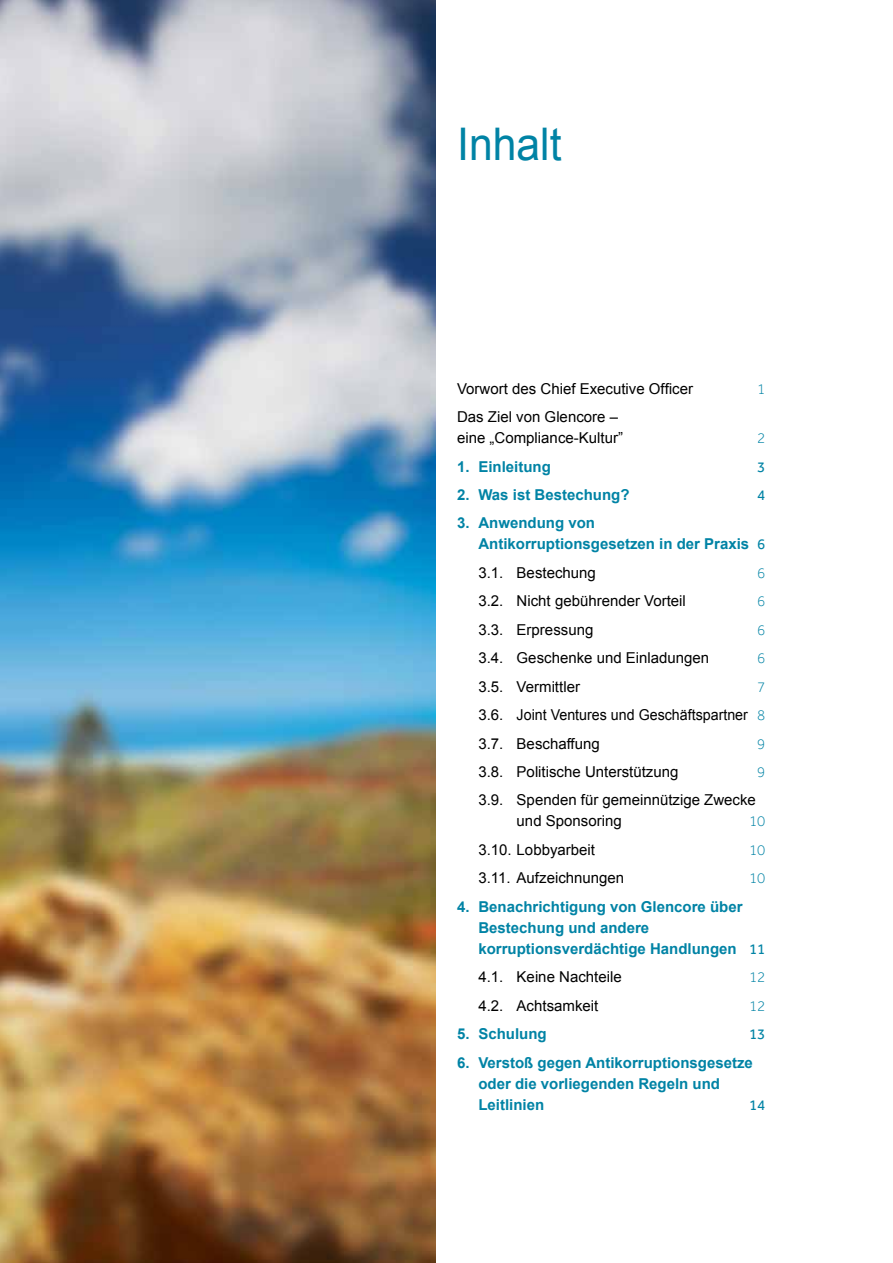
<style>
.page{position:relative;width:893px;height:1263px;background:#fff}
.page>*{position:absolute;margin:0;border:0;box-sizing:border-box;transform-origin:0 0}
.t1{font:45px "Arial";color:#0083a5;scale:.95 1}
.t2{font:15px/21px "Arial";color:#000}
.t3{font:700 15px/21px "Arial";color:#0083a5}
.t4{font:300 15px "Effra";color:#0083a5}
.t5{font:15px "Effra";color:#0083a5}
.s1{font-family:"Effra";font-weight:400}
.s2{font-family:"Effra";font-weight:300;color:#0083a5}
</style>
<div class="page">
<img style="left:0;top:0;width:436px;height:1263px">
<h1 class="t1" style="left:457px;top:115px;width:112px">Inhalt</h1>
<p class="t2" style="left:457px;top:378px;width:237px">Vorwort des Chief Executive Officer</p>
<p class="t4" style="left:757px;top:380px;width:10px">1</p>
<p class="t2" style="left:457px;top:406px;width:167px">Das Ziel von Glencore – eine „Compliance-Kultur”</p>
<p class="t4" style="left:757px;top:430px;width:10px">2</p>
<p class="t3" style="left:457px;top:456px;width:95px">1. Einleitung</p>
<p class="t5" style="left:757px;top:458px;width:10px">3</p>
<p class="t3" style="left:457px;top:485px;width:174px">2. Was ist Bestechung?</p>
<p class="t5" style="left:757px;top:486px;width:10px">4</p>
<p class="t3" style="left:478px;top:513px;width:289px;text-indent:-21px">3. Anwendung von<br>Antikorruptionsgesetzen in der Praxis <span class="s1">6</span></p>
<p class="t2" style="left:478px;top:562px;width:119px">3.1. Bestechung</p>
<p class="t4" style="left:757px;top:564px;width:10px">6</p>
<p class="t2" style="left:478px;top:591px;width:209px">3.2. Nicht gebührender Vorteil</p>
<p class="t4" style="left:757px;top:593px;width:10px">6</p>
<p class="t2" style="left:478px;top:619px;width:116px">3.3. Erpressung</p>
<p class="t4" style="left:757px;top:621px;width:10px">6</p>
<p class="t2" style="left:478px;top:648px;width:232px">3.4. Geschenke und Einladungen</p>
<p class="t4" style="left:757px;top:650px;width:10px">6</p>
<p class="t2" style="left:478px;top:676px;width:103px">3.5. Vermittler</p>
<p class="t4" style="left:757px;top:678px;width:10px">7</p>
<p class="t2" style="left:478px;top:701px;width:289px;line-height:28.5px">3.6. Joint Ventures und Geschäftspartner <span class="s2">8<br></span>3.7. Beschaffung</p>
<p class="t4" style="left:757px;top:735px;width:10px">9</p>
<p class="t2" style="left:478px;top:761px;width:201px">3.8. Politische Unterstützung</p>
<p class="t4" style="left:757px;top:763px;width:10px">9</p>
<p class="t2" style="left:517px;top:790px;width:241px;text-indent:-38px">3.9. Spenden für gemeinnützige Zwecke und Sponsoring</p>
<p class="t4" style="left:749px;top:813px;width:18px">10</p>
<p class="t2" style="left:478px;top:839px;width:118px">3.10. Lobbyarbeit</p>
<p class="t4" style="left:749px;top:841px;width:18px">10</p>
<p class="t2" style="left:478px;top:868px;width:147px">3.11. Aufzeichnungen</p>
<p class="t4" style="left:749px;top:870px;width:18px">10</p>
<p class="t3" style="left:478px;top:896px;width:289px;text-indent:-21px">4. Benachrichtigung von Glencore über<br>Bestechung und andere korruptionsverdächtige Handlungen <span class="s1">11</span></p>
<p class="t2" style="left:478px;top:966px;width:145px">4.1. Keine Nachteile</p>
<p class="t4" style="left:749px;top:969px;width:18px">12</p>
<p class="t2" style="left:478px;top:995px;width:121px">4.2. Achtsamkeit</p>
<p class="t4" style="left:749px;top:997px;width:18px">12</p>
<p class="t3" style="left:457px;top:1024px;width:91px">5. Schulung</p>
<p class="t5" style="left:749px;top:1025px;width:18px">13</p>
<p class="t3" style="left:478px;top:1052px;width:276px;text-indent:-21px">6. Verstoß gegen Antikorruptionsgesetze oder die vorliegenden Regeln und<br>Leitlinien</p>
<p class="t5" style="left:749px;top:1096px;width:18px">14</p>
</div>
